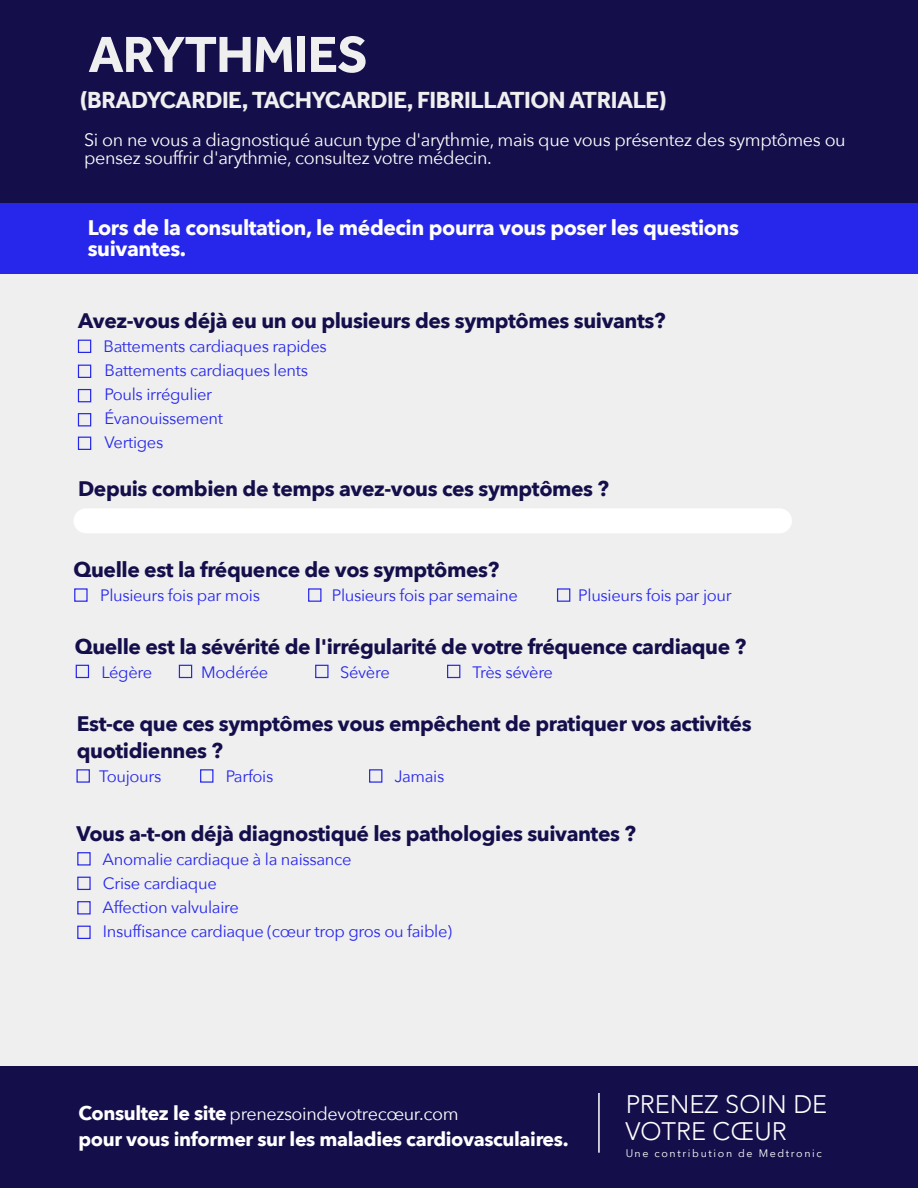
<style>
.page{position:relative;width:918px;height:1188px;background:#fff}
.page>*{position:absolute;margin:0;border:0;box-sizing:border-box;transform-origin:0 0}
.t1{font:700 52.5px "Effra";letter-spacing:-.02em;color:#efefef}
.t2{font:300 25.35px/27.2px "Avenir";color:#fff}
.t3{font:700 24px "Effra";letter-spacing:-.02em;color:#efefef}
.t4{font:700 21px/26.5px "Avenir Next";letter-spacing:-.02em;color:#140f4b}
.t5{font:700 21px/21px "Avenir Next";letter-spacing:-.02em;color:#fff}
.t6{font:700 19.5px "Avenir Next";letter-spacing:-.02em;color:#fff}
.t7{font:18px/18px "Avenir Next";letter-spacing:-.02em;color:#fff}
.t8{font:16.5px/24px "Avenir Next";letter-spacing:-.02em;color:#2727ec}
.t9{font:10.65px "Avenir Next World";letter-spacing:.155em;color:#fff}
.s1{font-weight:700;font-size:19.5px}
</style>
<div class="page">
<div style="left:0;top:273px;width:918px;height:794px;background:#efefef"></div>
<div style="left:0;top:1067px;width:918px;height:121px;background:#140f4b"></div>
<hr style="left:598px;top:1093px;width:2px;height:60px;background:#fff">
<div style="left:0;top:203px;width:918px;height:71px;background:#2727ec"></div>
<div style="left:0;top:0;width:918px;height:203px;background:#140f4b"></div>
<div style="left:74px;top:508px;width:718px;height:25px;background:#fff;border-radius:12px"></div>
<div style="left:78px;top:340px;width:13px;height:13px;border:1px solid #2727ec"></div>
<div style="left:78px;top:389px;width:13px;height:13px;border:1px solid #2727ec"></div>
<div style="left:78px;top:413px;width:13px;height:13px;border:1px solid #2727ec"></div>
<div style="left:78px;top:437px;width:13px;height:13px;border:1px solid #2727ec"></div>
<div style="left:78px;top:365px;width:13px;height:13px;border:1px solid #2727ec"></div>
<div style="left:77px;top:852px;width:14px;height:14px;border:1px solid #2727ec"></div>
<div style="left:77px;top:901px;width:14px;height:14px;border:1px solid #2727ec"></div>
<div style="left:77px;top:926px;width:14px;height:13px;border:1px solid #2727ec"></div>
<div style="left:77px;top:877px;width:14px;height:13px;border:1px solid #2727ec"></div>
<div style="left:74px;top:588px;width:14px;height:14px;border:1px solid #2727ec"></div>
<div style="left:76px;top:665px;width:13px;height:13px;border:1px solid #2727ec"></div>
<div style="left:76px;top:769px;width:14px;height:14px;border:1px solid #2727ec"></div>
<div style="left:200px;top:769px;width:13px;height:14px;border:1px solid #2727ec"></div>
<div style="left:369px;top:769px;width:13px;height:14px;border:1px solid #2727ec"></div>
<div style="left:179px;top:665px;width:13px;height:13px;border:1px solid #2727ec"></div>
<div style="left:315px;top:665px;width:14px;height:13px;border:1px solid #2727ec"></div>
<div style="left:447px;top:665px;width:13px;height:13px;border:1px solid #2727ec"></div>
<div style="left:308px;top:588px;width:14px;height:14px;border:1px solid #2727ec"></div>
<div style="left:557px;top:588px;width:13px;height:14px;border:1px solid #2727ec"></div>
<h1 class="t1" style="left:88px;top:23px;width:281px">ARYTHMIES</h1>
<p class="t3" style="left:80px;top:86px;width:588px">(BRADYCARDIE, TACHYCARDIE, FIBRILLATION ATRIALE)</p>
<p class="t7" style="left:84px;top:130px;width:763px">Si on ne vous a diagnostiqué aucun type d'arythmie, mais que vous présentez des symptômes ou pensez souffrir d'arythmie, consultez votre médecin.</p>
<p class="t5" style="left:88px;top:217px;width:653px">Lors de la consultation, le médecin pourra vous poser les questions suivantes.</p>
<p class="t4" style="left:78px;top:307px;width:589px">Avez-vous déjà eu un ou plusieurs des symptômes suivants?</p>
<p class="t8" style="left:104px;top:334px;width:225px">Battements cardiaques rapides<br>Battements cardiaques lents<br>Pouls irrégulier<br>Évanouissement<br>Vertiges</p>
<p class="t4" style="left:78px;top:475px;width:532px">Depuis combien de temps avez-vous ces symptômes ?</p>
<p class="t4" style="left:74px;top:556px;width:427px">Quelle est la fréquence de vos symptômes?</p>
<p class="t8" style="left:100px;top:583px;width:161px">Plusieurs fois par mois</p>
<p class="t8" style="left:332px;top:583px;width:188px">Plusieurs fois par semaine</p>
<p class="t8" style="left:578px;top:583px;width:155px">Plusieurs fois par jour</p>
<p class="t4" style="left:75px;top:633px;width:673px">Quelle est la sévérité de l'irrégularité de votre fréquence cardiaque ?</p>
<p class="t8" style="left:101px;top:660px;width:52px">Légère</p>
<p class="t8" style="left:201px;top:660px;width:69px">Modérée</p>
<p class="t8" style="left:340px;top:660px;width:51px">Sévère</p>
<p class="t8" style="left:473px;top:660px;width:82px">Très sévère</p>
<p class="t4" style="left:77px;top:710px;width:676px">Est-ce que ces symptômes vous empêchent de pratiquer vos activités quotidiennes ?</p>
<p class="t8" style="left:99px;top:763px;width:64px">Toujours</p>
<p class="t8" style="left:226px;top:763px;width:49px">Parfois</p>
<p class="t8" style="left:394px;top:763px;width:52px">Jamais</p>
<p class="t4" style="left:76px;top:820px;width:561px">Vous a-t-on déjà diagnostiqué les pathologies suivantes ?</p>
<p class="t8" style="left:103px;top:847px;width:351px">Anomalie cardiaque à la naissance<br>Crise cardiaque<br>Affection valvulaire<br>Insuffisance cardiaque (cœur trop gros ou faible)</p>
<p class="t7" style="left:79px;top:1103px;width:382px"><span class="s1">Consultez le site</span> prenezsoindevotrecœur.com</p>
<p class="t6" style="left:79px;top:1122px;width:492px">pour vous informer sur les maladies cardiovasculaires.</p>
<p class="t2" style="left:625px;top:1090px;width:203px">PRENEZ SOIN DE<br>VOTRE CŒUR</p>
<p class="t9" style="left:625px;top:1145px;width:198px">Une contribution de Medtronic</p>
</div>
